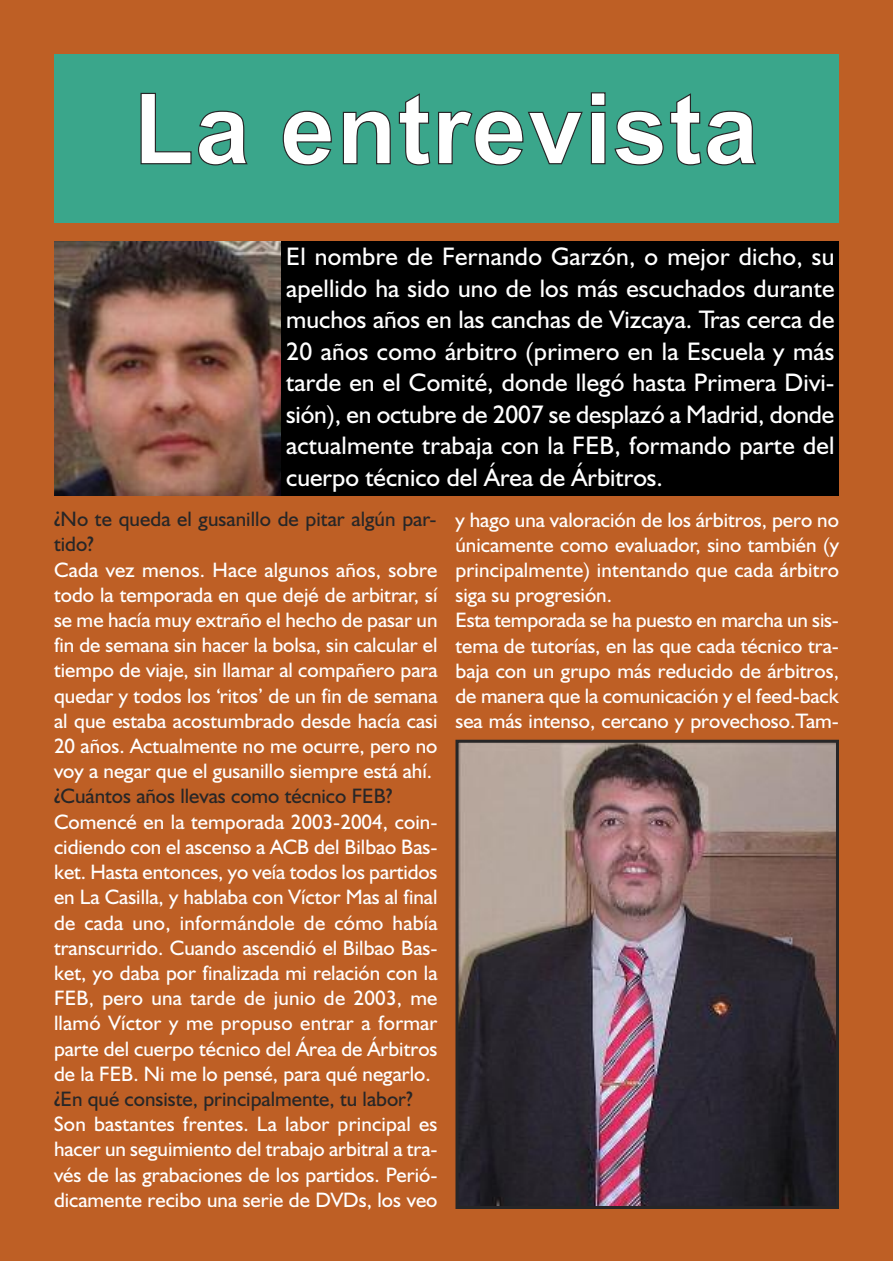
<style>
.page{position:relative;width:893px;height:1263px;background:#fff}
.page>*{position:absolute;margin:0;border:0;box-sizing:border-box;transform-origin:0 0}
.t1{font:700 99px "Arial";letter-spacing:.01em;color:#fff}
.t2{font:25.5px/31.5px "Humanist 521 BT";color:#fff;text-align:justify}
.t3{font:21px/25.2px "Humanist 521 BT";color:#fff;text-align:justify}
.t4{font:21px/25.2px "Humanist 521 BT";color:#272627}
</style>
<div class="page">
<div style="left:0;top:0;width:893px;height:1261px;background:#be5f25"></div>
<div style="left:54px;top:54px;width:785px;height:168px;background:#3aa68b"></div>
<div style="left:282px;top:241px;width:557px;height:255px;background:#000"></div>
<img style="left:54px;top:242px;width:227px;height:253px">
<img style="left:459px;top:744px;width:376px;height:461px">
<div style="left:455px;top:740px;width:384px;height:469px;border:3px solid #272627"></div>
<h1 class="t1" style="left:134px;top:72px;width:627px">La entrevista</h1>
<p class="t2" style="left:286px;top:240px;width:550px">El nombre de Fernando Garzón, o mejor dicho, su apellido ha sido uno de los más escuchados durante muchos años en las canchas de Vizcaya. Tras cerca de 20 años como árbitro (primero en la Escuela y más tarde en el Comité, donde llegó hasta Primera Divi&shy;sión), en octubre de 2007 se desplazó a Madrid, donde actualmente trabaja con la FEB, formando parte del cuerpo técnico del Área de Árbitros.</p>
<p class="t4" style="left:54px;top:506px;width:384px">¿No te queda el gusanillo de pitar algún par&shy;tido?</p>
<p class="t3" style="left:54px;top:557px;width:385px">Cada vez menos. Hace algunos años, sobre todo la temporada en que dejé de arbitrar, sí se me hacía muy extraño el hecho de pasar un fin de semana sin hacer la bolsa, sin calcular el tiempo de viaje, sin llamar al compañero para quedar y todos los ‘ritos’ de un fin de semana al que estaba acostumbrado desde hacía casi 20 años. Actualmente no me ocurre, pero no voy a negar que el gusanillo siempre está ahí.</p>
<p class="t4" style="left:54px;top:784px;width:340px">¿Cuántos años llevas como técnico FEB?</p>
<p class="t3" style="left:54px;top:809px;width:385px">Comencé en la temporada 2003-2004, coin&shy;cidiendo con el ascenso a ACB del Bilbao Bas&shy;ket. Hasta entonces, yo veía todos los partidos en La Casilla, y hablaba con Víctor Mas al final de cada uno, informándole de cómo había transcurrido. Cuando ascendió el Bilbao Bas&shy;ket, yo daba por finalizada mi relación con la FEB, pero una tarde de junio de 2003, me llamó Víctor y me propuso entrar a formar parte del cuerpo técnico del Área de Árbitros de la FEB. Ni me lo pensé, para qué negarlo.</p>
<p class="t4" style="left:54px;top:1086px;width:360px">¿En qué consiste, principalmente, tu labor?</p>
<p class="t3" style="left:54px;top:1111px;width:385px">Son bastantes frentes. La labor principal es hacer un seguimiento del trabajo arbitral a tra&shy;vés de las grabaciones de los partidos. Perió&shy;dicamente recibo una serie de DVDs, los veo</p>
<p class="t3" style="left:455px;top:507px;width:385px;text-align:left">y hago una valoración de los árbitros, pero no únicamente como evaluador, sino también (y principalmente) intentando que cada árbitro siga su progresión.<br>Esta temporada se ha puesto en marcha un sis&shy;tema de tutorías, en las que cada técnico tra&shy;baja con un grupo más reducido de árbitros, de manera que la comunicación y el feed-back sea más intenso, cercano y provechoso.Tam-</p>
</div>
